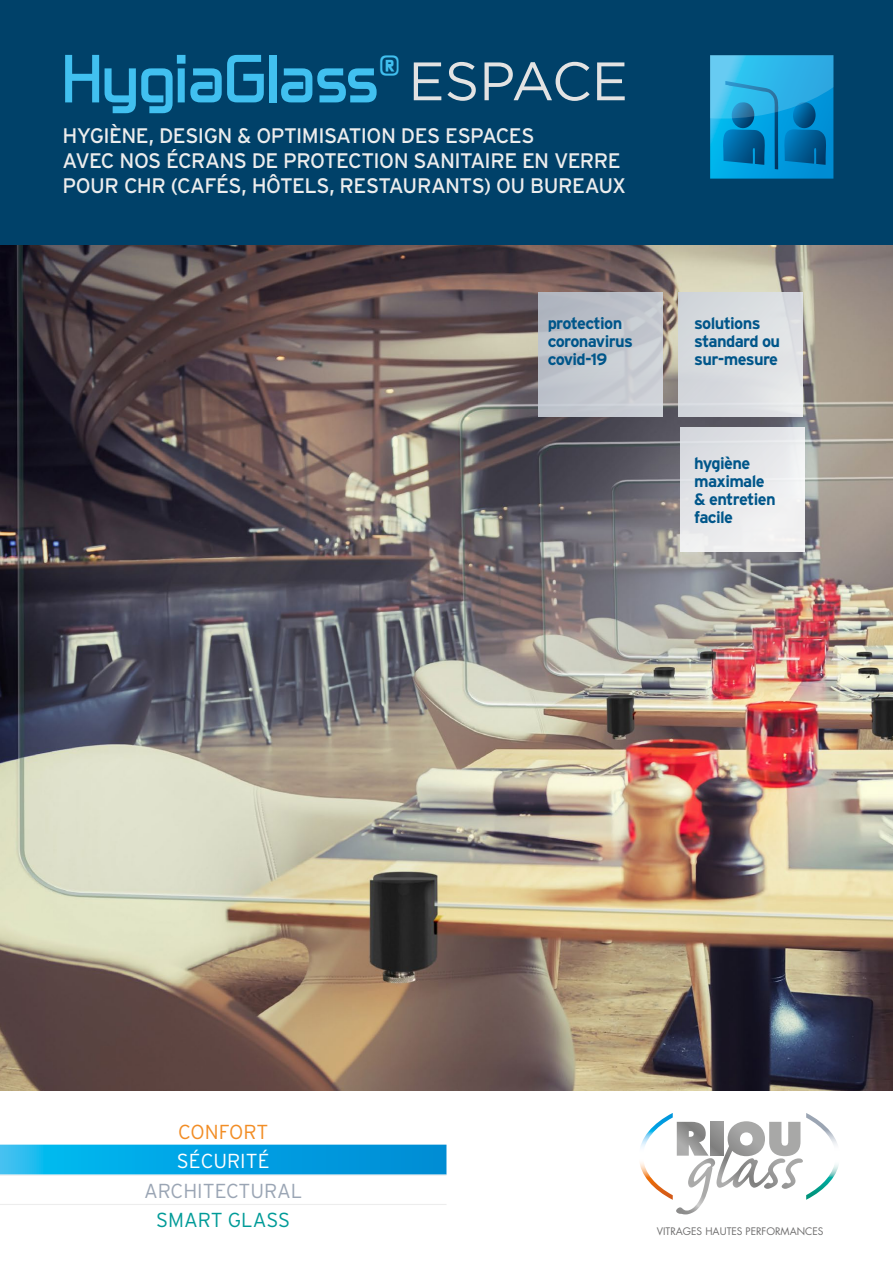
<style>
.page{position:relative;width:893px;height:1263px;background:#fff}
.page>*{position:absolute;margin:0;border:0;box-sizing:border-box;transform-origin:0 0}
.t1{font:700 54px "Zekton";color:#41c0f0}
.t2{font:21px/25.2px "Interstate";letter-spacing:-.03em;color:#ededed}
.t3{font:300 20.25px "Interstate";color:#9aa5b4}
.t4{font:300 20.25px "Interstate";color:#009b98}
.t5{font:300 20.25px "Interstate";color:#fff}
.t6{font:300 20.25px "Interstate";letter-spacing:-.01em;color:#f28d25}
.t7{font:700 16.5px/18px "Interstate";letter-spacing:-.04em;color:#00568a}
.t8{font:10.2px "Futura";color:#706f6f}
.s1{font-family:"Gotham";font-weight:400;color:#e3e3e3}
</style>
<div class="page">
<img style="left:0;top:244px;width:893px;height:847px">
<div style="left:0;top:0;width:893px;height:244px;background:#004169"></div>
<svg style="left:710px;top:55px;width:123px;height:124px;background:#1999d0"></svg>
<img style="left:640px;top:1162px;width:33px;height:38px">
<img style="left:640px;top:1113px;width:33px;height:35px">
<img style="left:806px;top:1113px;width:31px;height:32px">
<img style="left:806px;top:1164px;width:33px;height:36px">
<svg style="left:676px;top:1121px;width:127px;height:93px"></svg>
<svg style="left:0;top:1144px;width:446px;height:30px;background:#09a5e3"></svg>
<hr style="left:0;top:1174px;width:446px;height:2px;background:#ededed">
<hr style="left:0;top:1204px;width:446px;height:1px;background:#ededed">
<div style="left:680px;top:427px;width:124px;height:124px;background:linear-gradient(to right,#dfe0e4,#f1f1f2)"></div>
<div style="left:539px;top:293px;width:124px;height:124px;background:linear-gradient(to right,#b8bdc6,#cbced4)"></div>
<div style="left:678px;top:293px;width:125px;height:124px;background:#dadde0"></div>
<h1 class="t1" style="left:62px;top:38px;width:567px">HygiaGlass<sup>®</sup> <span class="s1">ESPACE</span></h1>
<p class="t2" style="left:62px;top:122px;width:565px">HYGIÈNE, DESIGN &amp; OPTIMISATION DES ESPACES<br>AVEC NOS ÉCRANS DE PROTECTION SANITAIRE EN VERRE<br>POUR CHR (CAFÉS, HÔTELS, RESTAURANTS) OU BUREAUX</p>
<p class="t7" style="left:548px;top:314px;width:87px">protection coronavirus covid-19</p>
<p class="t7" style="left:694px;top:314px;width:88px">solutions standard ou sur-mesure</p>
<p class="t7" style="left:694px;top:454px;width:83px">hygiène maximale &amp; entretien facile</p>
<p class="t6" style="left:178px;top:1120px;width:92px">CONFORT</p>
<p class="t5" style="left:177px;top:1150px;width:94px">SÉCURITÉ</p>
<p class="t3" style="left:144px;top:1179px;width:160px">ARCHITECTURAL</p>
<p class="t4" style="left:156px;top:1208px;width:135px">SMART GLASS</p>
<p class="t8" style="left:657px;top:1224px;width:168px">VITRAGES HAUTES PERFORMANCES</p>
</div>
